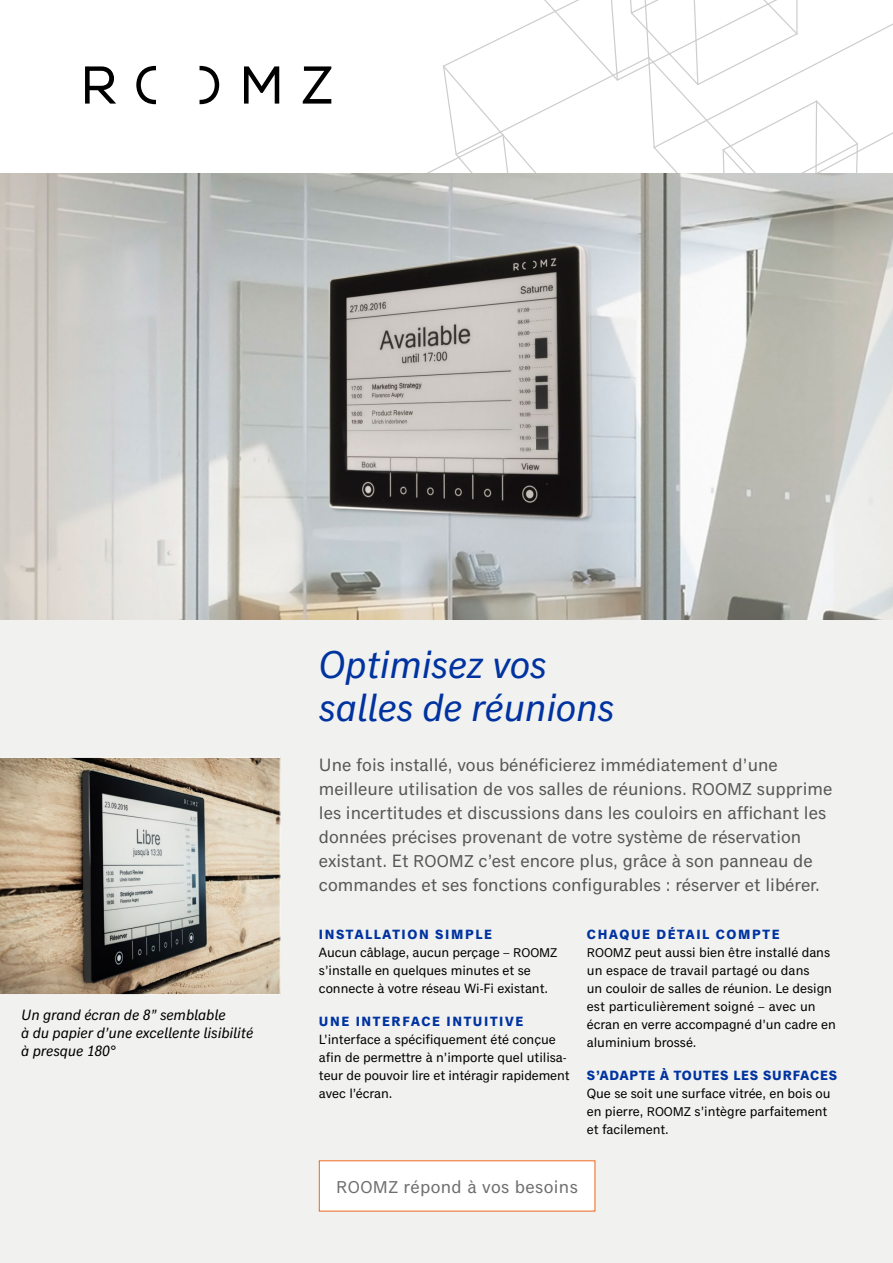
<style>
.page{position:relative;width:893px;height:1263px;background:#fff}
.page>*{position:absolute;margin:0;border:0;box-sizing:border-box;transform-origin:0 0}
.t1{font:italic 39px/43.5px "Classic Grotesque Std";color:#0033a0}
.t2{font:18px/24px "Classic Grotesque Std";color:#575756}
.t3{font:18px "Classic Grotesque Std";letter-spacing:.02em;color:#706f6f}
.t4{font:italic 15px/18px "Classic Grotesque Std";color:#000}
.t5{font:13.5px/18px "Classic Grotesque Std";letter-spacing:-.005em;color:#000}
.t6{font:700 13.5px "Classic Grotesque Std";letter-spacing:.06em;color:#0033a0}
.t7{font:700 13.5px "Classic Grotesque Std";letter-spacing:.12em;color:#0033a0}
.s1{font-size:17.25px}
.s2{font-weight:700;color:#0033a0}
.s3{font-size:12.75px}
</style>
<div class="page">
<img style="left:0;top:172px;width:893px;height:449px">
<div style="left:0;top:621px;width:893px;height:642px;background:#f1f1f0"></div>
<div style="left:319px;top:1161px;width:276px;height:50px;background:#fff"></div>
<svg style="left:0;top:757px;width:281px;height:238px;background:#aa9f8e"></svg>
<svg style="left:85px;top:0;width:808px;height:172px"></svg>
<p class="t4" style="left:21px;top:1006px;width:234px">Un grand écran de 8” semblable<br>à du papier d’une excellente lisibilité à presque 180°</p>
<h1 class="t1" style="left:319px;top:644px;width:297px">Optimisez vos salles de réunions</h1>
<p class="t2" style="left:319px;top:753px;width:515px">Une fois installé, vous bénéficierez immédiatement d’une meilleure utilisation de vos salles de réunions. <span class="s1">ROOMZ</span> supprime les incertitudes et discussions dans les couloirs en affichant les données précises provenant de votre système de réservation existant. Et <span class="s1">ROOMZ</span> c’est encore plus, grâce à son panneau de commandes et ses fonctions configurables : réserver et libérer.</p>
<p class="t5" style="left:319px;top:926px;width:240px"><span class="s2">INSTALLATION SIMPLE<br></span>Aucun câblage, aucun perçage – <span class="s3">ROOMZ </span>s’installe en quelques minutes et se connecte à votre réseau Wi-Fi existant.</p>
<p class="t7" style="left:319px;top:1013px;width:206px">UNE INTERFACE INTUITIVE</p>
<p class="t5" style="left:319px;top:1031px;width:252px">L’interface a spécifiquement été conçue afin de permettre à n’importe quel utilisa&shy;teur de pouvoir lire et intéragir rapidement avec l’écran.</p>
<p class="t5" style="left:587px;top:926px;width:251px"><span class="s2">CHAQUE DÉTAIL COMPTE<br></span><span class="s3">ROOMZ</span> peut aussi bien être installé dans un espace de travail partagé ou dans<br>un couloir de salles de réunion. Le design est particulièrement soigné – avec un écran en verre accompagné d’un cadre en aluminium brossé.</p>
<p class="t6" style="left:587px;top:1067px;width:252px">S’ADAPTE À TOUTES LES SURFACES</p>
<p class="t5" style="left:587px;top:1085px;width:245px">Que se soit une surface vitrée, en bois ou en pierre, <span class="s3">ROOMZ</span> s’intègre parfaitement et facilement.</p>
<h2 class="t3" style="left:336px;top:1176px;width:243px"><span class="s1">ROOMZ</span> répond à vos besoins</h2>
</div>
